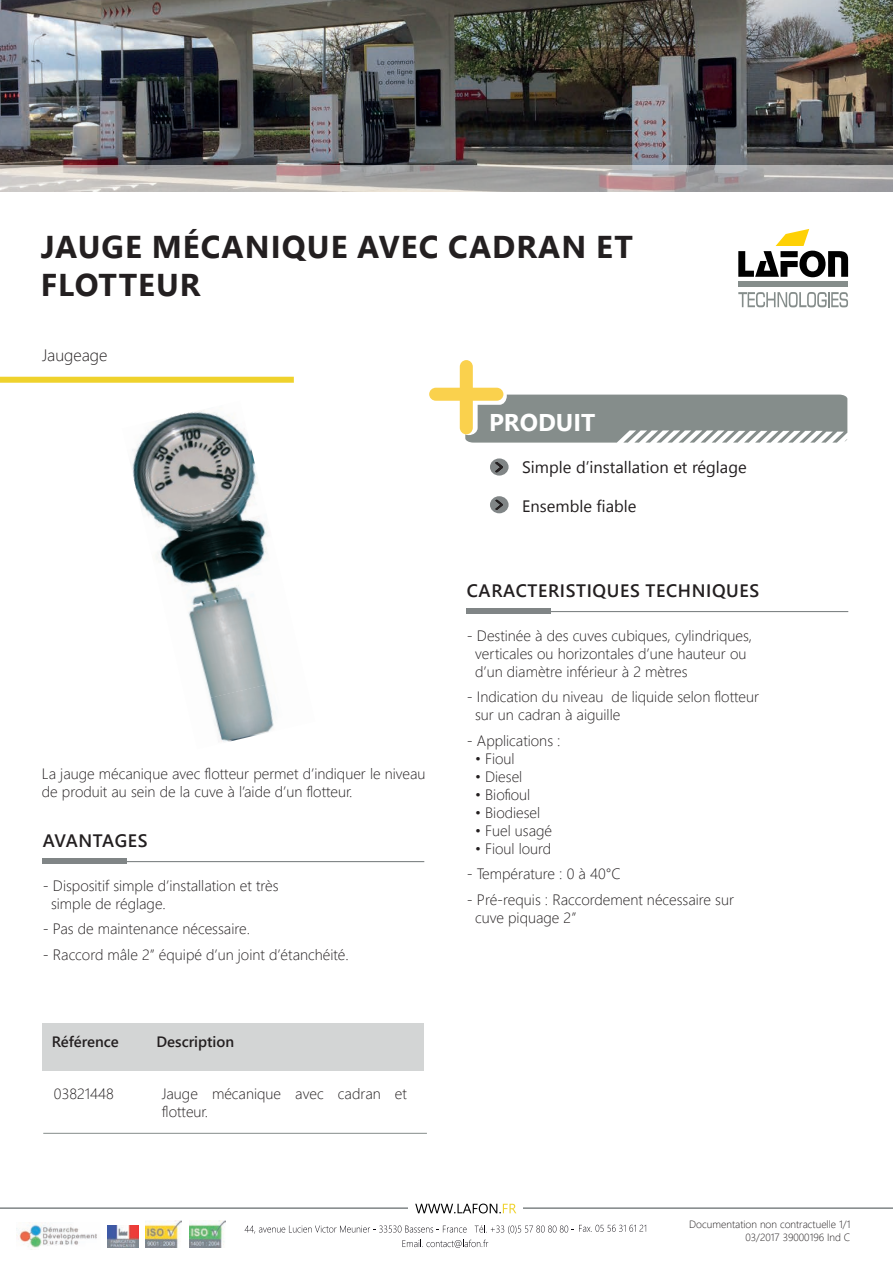
<style>
.page{position:relative;width:893px;height:1263px;background:#fff}
.page>*{position:absolute;margin:0;border:0;box-sizing:border-box;transform-origin:0 0}
.t1{font:700 31.5px/37.8px "Segoe UI";letter-spacing:.035em;color:#231f20}
.t2{font:700 24.15px "Segoe UI";color:#fff}
.t3{font:600 18px "Segoe UI";letter-spacing:.035em;color:#231f20}
.t4{font:16.5px "Segoe UI";color:#231f20}
.t5{font:300 16.5px "Segoe UI";color:#231f20}
.t6{font:300 15px/18px "Segoe UI";color:#231f20}
.t7{font:600 15px "Segoe UI";color:#231f20}
.t8{font:300 10.5px/12.6px "Segoe UI";color:#231f20;text-align:right}
</style>
<div class="page">
<div style="left:0;top:377px;width:294px;height:6px;background:#efd22d"></div>
<div style="left:738px;top:282px;width:110px;height:5px;background:#858d8b"></div>
<svg style="left:738px;top:229px;width:110px;height:48px"></svg>
<svg style="left:738px;top:292px;width:110px;height:15px"></svg>
<svg style="left:429px;top:360px;width:418px;height:83px"></svg>
<div style="left:460px;top:360px;width:13px;height:74px;background:#fad14d;border-radius:7px"></div>
<div style="left:429px;top:388px;width:74px;height:13px;background:#fad14d;border-radius:7px"></div>
<hr style="left:0;top:1207px;width:893px;height:2px;background:#808586">
<div style="left:409px;top:1201px;width:114px;height:16px;background:#fff"></div>
<svg style="left:415px;top:1203px;width:101px;height:10px"></svg>
<svg style="left:245px;top:1225px;width:222px;height:9px"></svg>
<svg style="left:475px;top:1225px;width:171px;height:9px"></svg>
<svg style="left:402px;top:1240px;width:86px;height:8px"></svg>
<img style="left:190px;top:1220px;width:36px;height:27px">
<img style="left:146px;top:1220px;width:35px;height:27px">
<img style="left:107px;top:1225px;width:32px;height:23px">
<img style="left:16px;top:1223px;width:81px;height:25px">
<img style="left:0;top:0;width:893px;height:165px">
<svg style="left:0;top:165px;width:893px;height:27px;background:#b3aead"></svg>
<div style="left:43px;top:859px;width:84px;height:5px;background:#808586"></div>
<hr style="left:47px;top:861px;width:377px;height:1px;background:#808586">
<div style="left:466px;top:609px;width:85px;height:5px;background:#808586"></div>
<hr style="left:471px;top:611px;width:377px;height:1px;background:#808586">
<div style="left:490px;top:458px;width:19px;height:18px;background:#808586;border-radius:50%"></div>
<div style="left:490px;top:496px;width:19px;height:17px;background:#808586;border-radius:50%"></div>
<svg style="left:495px;top:462px;width:8px;height:10px"></svg>
<svg style="left:495px;top:500px;width:8px;height:10px"></svg>
<div style="left:43px;top:1023px;width:381px;height:48px;background:#d3d5d5"></div>
<hr style="left:43px;top:1133px;width:384px;height:1px;background:#858d8b">
<img style="left:132px;top:410px;width:126px;height:100px">
<img style="left:143px;top:492px;width:124px;height:92px">
<img style="left:181px;top:584px;width:84px;height:91px">
<img style="left:204px;top:675px;width:70px;height:67px">
<h1 class="t1" style="left:41px;top:228px;width:593px">JAUGE MÉCANIQUE AVEC CADRAN ET<br>FLOTTEUR</h1>
<p class="t5" style="left:42px;top:342px;width:67px">Jaugeage</p>
<p class="t6" style="left:42px;top:763px;width:385px">La jauge mécanique avec flotteur permet d’indiquer le niveau de produit au sein de la cuve à l’aide d’un flotteur.</p>
<p class="t3" style="left:43px;top:826px;width:106px">AVANTAGES</p>
<p class="t6" style="left:51px;top:876px;width:229px;text-indent:-8px">- Dispositif simple d’installation et très simple de réglage.</p>
<p class="t6" style="left:43px;top:919px;width:209px">- Pas de maintenance nécessaire.</p>
<p class="t6" style="left:43px;top:945px;width:307px">- Raccord mâle 2” équipé d’un joint d’étanchéité.</p>
<p class="t7" style="left:52px;top:1029px;width:69px">Référence</p>
<p class="t7" style="left:156px;top:1029px;width:79px">Description</p>
<p class="t6" style="left:54px;top:1084px;width:61px">03821448</p>
<p class="t6" style="left:162px;top:1084px;width:247px">Jauge mécanique avec cadran et flotteur.</p>
<h2 class="t2" style="left:489px;top:403px;width:108px">PRODUIT</h2>
<p class="t4" style="left:522px;top:453px;width:226px">Simple d’installation et réglage</p>
<p class="t4" style="left:522px;top:493px;width:116px">Ensemble fiable</p>
<p class="t3" style="left:467px;top:576px;width:294px">CARACTERISTIQUES TECHNIQUES</p>
<p class="t6" style="left:475px;top:626px;width:279px;text-indent:-8px">- Destinée à des cuves cubiques, cylindriques, verticales ou horizontales d’une hauteur ou d’un diamètre inférieur à 2 mètres</p>
<p class="t6" style="left:475px;top:687px;width:286px;text-indent:-8px">- Indication du niveau de liquide selon flotteur sur un cadran à aiguille</p>
<p class="t6" style="left:467px;top:731px;width:95px">- Applications :</p>
<p class="t6" style="left:475px;top:749px;width:41px">• Fioul</p>
<p class="t6" style="left:475px;top:767px;width:49px">• Diesel</p>
<p class="t6" style="left:475px;top:785px;width:57px">• Biofioul</p>
<p class="t6" style="left:475px;top:803px;width:67px">• Biodiesel</p>
<p class="t6" style="left:475px;top:821px;width:79px">• Fuel usagé</p>
<p class="t6" style="left:475px;top:839px;width:78px">• Fioul lourd</p>
<p class="t6" style="left:467px;top:864px;width:156px">- Température : 0 à 40°C</p>
<p class="t6" style="left:475px;top:890px;width:260px;text-indent:-8px">- Pré-requis : Raccordement nécessaire sur cuve piquage 2”</p>
<p class="t8" style="left:689px;top:1217px;width:163px">Documentation non contractuelle 1/1<br>03/2017 39000196 Ind C</p>
</div>
